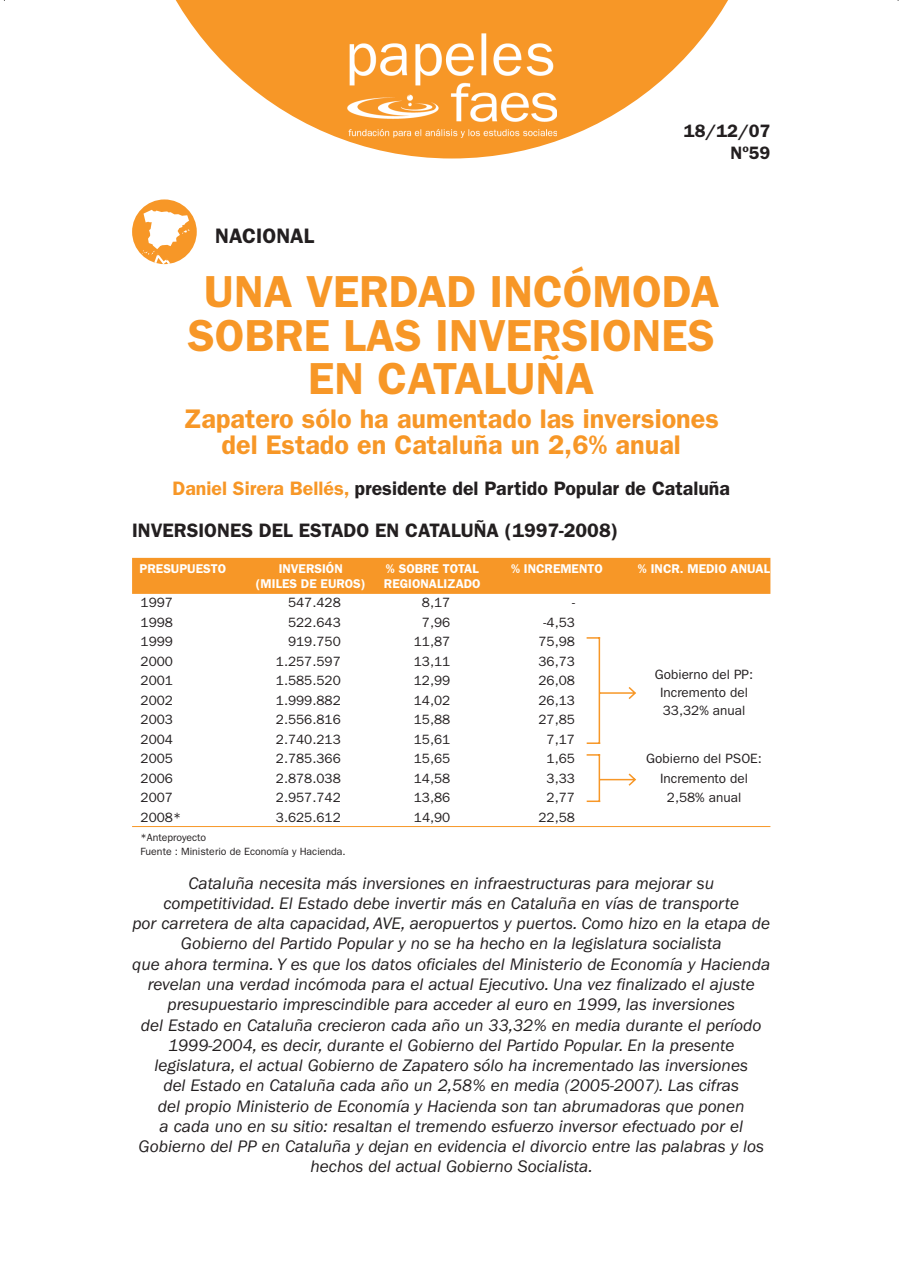
<style>
.page{position:relative;width:906px;height:1281px;background:#fff}
.page>*{position:absolute;margin:0;border:0;box-sizing:border-box;transform-origin:0 0}
.t1{font:600 45px/43.5px "Franklin Gothic";color:#f79727;text-align:center}
.t2{font:600 27px/25.5px "Franklin Gothic";color:#f79727;text-align:center}
.t3{font:600 21px "Franklin Gothic";color:#231f20}
.t4{font:600 19.5px/42px "Franklin Gothic";color:#231f20}
.t5{font:600 18px/21.6px "Franklin Gothic";color:#231f20;text-align:right}
.t6{font:italic 17.25px/20.2px "Franklin Gothic";color:#231f20;text-align:center}
.t7{font:13.5px "Franklin Gothic";color:#231f20}
.t8{font:600 12.75px "Franklin Gothic";color:#fff}
.t9{font:10.5px/13.5px "Franklin Gothic";color:#231f20}
.s1{color:#f79727}
</style>
<div class="page">
<div style="left:132px;top:558px;width:638px;height:36px;background:#f79727"></div>
<hr style="left:132px;top:826px;width:638px;height:1px;background:#f79727">
<svg style="left:175px;top:0;width:553px;height:158px;fill:#f79727"></svg>
<img style="left:347px;top:32px;width:209px;height:105px">
<svg style="left:586px;top:637px;width:50px;height:166px"></svg>
<div style="left:132px;top:199px;width:65px;height:65px;background:#f79727;border-radius:50%"></div>
<svg style="left:142px;top:210px;width:47px;height:54px"></svg>
<p class="t5" style="left:683px;top:121px;width:88px">18/12/07<br>Nº59</p>
<p class="t3" style="left:215px;top:228px;width:100px">NACIONAL</p>
<h1 class="t1" style="left:188px;top:274px;width:533px">UNA VERDAD INCÓMODA<br>SOBRE LAS INVERSIONES<br>EN CATALUÑA</h1>
<h2 class="t2" style="left:183px;top:408px;width:536px">Zapatero sólo ha aumentado las inversiones del Estado en Cataluña un 2,6% anual</h2>
<p class="t4" style="left:132px;top:468px;width:599px;text-indent:40px"><span class="s1">Daniel Sirera Bellés,</span> presidente del Partido Popular de Cataluña<br>INVERSIONES DEL ESTADO EN CATALUÑA (1997-2008)</p>
<p class="t8" style="left:139px;top:564px;width:88px">PRESUPUESTO</p>
<p class="t8" style="left:278px;top:564px;width:66px">INVERSIÓN</p>
<p class="t8" style="left:386px;top:564px;width:94px">% SOBRE TOTAL</p>
<p class="t8" style="left:511px;top:564px;width:93px">% INCREMENTO</p>
<p class="t8" style="left:637px;top:564px;width:134px">% INCR. MEDIO ANUAL</p>
<p class="t8" style="left:256px;top:579px;width:111px">(MILES DE EUROS)</p>
<p class="t8" style="left:384px;top:579px;width:98px">REGIONALIZADO</p>
<p class="t7" style="left:140px;top:598px;width:34px">1997</p>
<p class="t7" style="left:288px;top:598px;width:54px">547.428</p>
<p class="t7" style="left:422px;top:598px;width:30px">8,17</p>
<p class="t7" style="left:572px;top:598px;width:4px">-</p>
<p class="t7" style="left:140px;top:617px;width:34px">1998</p>
<p class="t7" style="left:288px;top:617px;width:54px">522.643</p>
<p class="t7" style="left:422px;top:617px;width:30px">7,96</p>
<p class="t7" style="left:543px;top:617px;width:33px">-4,53</p>
<p class="t7" style="left:140px;top:637px;width:34px">1999</p>
<p class="t7" style="left:288px;top:637px;width:54px">919.750</p>
<p class="t7" style="left:414px;top:637px;width:38px">11,87</p>
<p class="t7" style="left:538px;top:637px;width:38px">75,98</p>
<p class="t7" style="left:140px;top:656px;width:34px">2000</p>
<p class="t7" style="left:276px;top:656px;width:66px">1.257.597</p>
<p class="t7" style="left:414px;top:656px;width:38px">13,11</p>
<p class="t7" style="left:538px;top:656px;width:38px">36,73</p>
<p class="t7" style="left:140px;top:676px;width:34px">2001</p>
<p class="t7" style="left:276px;top:676px;width:66px">1.585.520</p>
<p class="t7" style="left:414px;top:676px;width:38px">12,99</p>
<p class="t7" style="left:538px;top:676px;width:38px">26,08</p>
<p class="t7" style="left:654px;top:670px;width:100px">Gobierno del PP:</p>
<p class="t7" style="left:659px;top:688px;width:90px">Incremento del</p>
<p class="t7" style="left:140px;top:695px;width:34px">2002</p>
<p class="t7" style="left:276px;top:695px;width:66px">1.999.882</p>
<p class="t7" style="left:414px;top:695px;width:38px">14,02</p>
<p class="t7" style="left:538px;top:695px;width:38px">26,13</p>
<p class="t7" style="left:662px;top:706px;width:84px">33,32% anual</p>
<p class="t7" style="left:140px;top:715px;width:34px">2003</p>
<p class="t7" style="left:276px;top:715px;width:66px">2.556.816</p>
<p class="t7" style="left:414px;top:715px;width:38px">15,88</p>
<p class="t7" style="left:538px;top:715px;width:38px">27,85</p>
<p class="t7" style="left:140px;top:734px;width:34px">2004</p>
<p class="t7" style="left:276px;top:734px;width:66px">2.740.213</p>
<p class="t7" style="left:414px;top:734px;width:38px">15,61</p>
<p class="t7" style="left:546px;top:734px;width:30px">7,17</p>
<p class="t7" style="left:140px;top:754px;width:34px">2005</p>
<p class="t7" style="left:276px;top:754px;width:66px">2.785.366</p>
<p class="t7" style="left:414px;top:754px;width:38px">15,65</p>
<p class="t7" style="left:546px;top:754px;width:30px">1,65</p>
<p class="t7" style="left:646px;top:754px;width:117px">Gobierno del PSOE:</p>
<p class="t7" style="left:140px;top:773px;width:34px">2006</p>
<p class="t7" style="left:276px;top:773px;width:66px">2.878.038</p>
<p class="t7" style="left:414px;top:773px;width:38px">14,58</p>
<p class="t7" style="left:546px;top:773px;width:30px">3,33</p>
<p class="t7" style="left:659px;top:773px;width:90px">Incremento del</p>
<p class="t7" style="left:140px;top:793px;width:34px">2007</p>
<p class="t7" style="left:276px;top:793px;width:66px">2.957.742</p>
<p class="t7" style="left:414px;top:793px;width:38px">13,86</p>
<p class="t7" style="left:546px;top:793px;width:30px">2,77</p>
<p class="t7" style="left:666px;top:793px;width:76px">2,58% anual</p>
<p class="t7" style="left:140px;top:812px;width:42px">2008*</p>
<p class="t7" style="left:276px;top:812px;width:66px">3.625.612</p>
<p class="t7" style="left:414px;top:812px;width:38px">14,90</p>
<p class="t7" style="left:538px;top:812px;width:38px">22,58</p>
<p class="t9" style="left:140px;top:831px;width:206px">*Anteproyecto<br>Fuente : Ministerio de Economía y Hacienda.</p>
<p class="t6" style="left:132px;top:874px;width:639px">Cataluña necesita más inversiones en infraestructuras para mejorar su competitividad. El Estado debe invertir más en Cataluña en vías de transporte<br>por carretera de alta capacidad, AVE, aeropuertos y puertos. Como hizo en la etapa de Gobierno del Partido Popular y no se ha hecho en la legislatura socialista<br>que ahora termina. Y es que los datos oficiales del Ministerio de Economía y Hacienda revelan una verdad incómoda para el actual Ejecutivo. Una vez finalizado el ajuste presupuestario imprescindible para acceder al euro en 1999, las inversiones<br>del Estado en Cataluña crecieron cada año un 33,32% en media durante el período 1999-2004, es decir, durante el Gobierno del Partido Popular. En la presente legislatura, el actual Gobierno de Zapatero sólo ha incrementado las inversiones<br>del Estado en Cataluña cada año un 2,58% en media (2005-2007). Las cifras<br>del propio Ministerio de Economía y Hacienda son tan abrumadoras que ponen<br>a cada uno en su sitio: resaltan el tremendo esfuerzo inversor efectuado por el Gobierno del PP en Cataluña y dejan en evidencia el divorcio entre las palabras y los hechos del actual Gobierno Socialista.</p>
</div>
